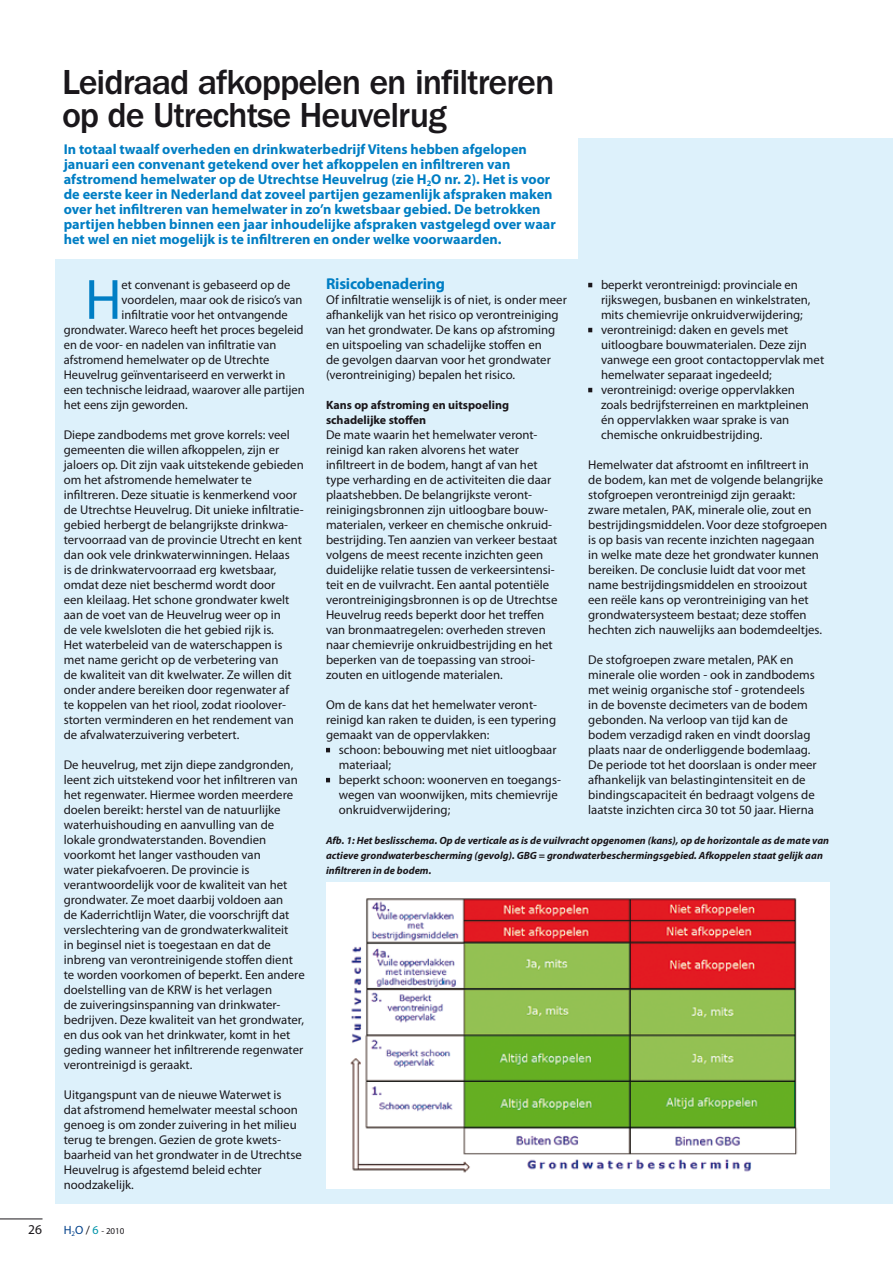
<style>
.page{position:relative;width:893px;height:1263px;background:#fff}
.page>*{position:absolute;margin:0;border:0;box-sizing:border-box;transform-origin:0 0}
.t1{font:57.3px "Myriad Pro";color:#007ec4}
.t2{font:500 36px/33px "ITC Franklin Gothic Std";letter-spacing:-.03em;color:#1a171b}
.t3{font:700 15.75px "Myriad Pro";letter-spacing:-.015em;color:#007ec4}
.t4{font:700 14.25px/15px "Myriad Pro";color:#007ec4}
.t5{font:13.5px "Myriad Pro";color:#1a171b}
.t6{font:12.75px/15px "Myriad Pro";color:#1a171b}
.t7{font:700 12px/15px "Myriad Pro";color:#1a171b}
.t8{font:italic 700 10.5px/15px "Myriad Pro";color:#1a171b}
.t9{font:9px "Myriad Pro";color:#1a171b}
.s1{font-family:"ITC Franklin Gothic Std Hvy";font-size:6.75px}
.s2{font-size:12px;color:#00408a}
.s3{font-size:12px}
.s4{font-size:12px;color:#0094a9}
</style>
<div class="page">
<hr style="left:0;top:1219px;width:43px;height:1px;background:#1a171b">
<div style="left:55px;top:139px;width:838px;height:1065px;background:#ddf1fb"></div>
<div style="left:0;top:0;width:578px;height:259px;background:#fff"></div>
<svg style="left:326px;top:748px;width:4px;height:4px"></svg>
<svg style="left:326px;top:778px;width:4px;height:4px"></svg>
<svg style="left:588px;top:283px;width:4px;height:4px"></svg>
<svg style="left:588px;top:328px;width:4px;height:4px"></svg>
<svg style="left:588px;top:388px;width:4px;height:4px"></svg>
<div style="left:326px;top:882px;width:503px;height:307px;background:#fff"></div>
<img style="left:350px;top:898px;width:448px;height:275px">
<h2 class="t2" style="left:62px;top:66px;width:494px">Leidraad afkoppelen en infiltreren op de Utrechtse Heuvelrug</h2>
<p class="t4" style="left:64px;top:142px;width:493px">In totaal twaalf overheden en drinkwaterbedrijf Vitens hebben afgelopen januari een convenant getekend over het afkoppelen en infiltreren van afstromend hemelwater op de Utrechtse Heuvelrug (zie H<sub>2</sub>O nr. 2). Het is voor de eerste keer in Nederland dat zoveel partijen gezamenlijk afspraken maken over het infiltreren van hemelwater in zo’n kwetsbaar gebied. De betrokken partijen hebben binnen een jaar inhoudelijke afspraken vastgelegd over waar het wel en niet mogelijk is te infiltreren en onder welke voorwaarden.</p>
<h1 class="t1" style="left:85px;top:268px;width:30px">H</h1>
<p class="t6" style="left:122px;top:277px;width:170px">et convenant is gebaseerd op de</p>
<p class="t3" style="left:326px;top:275px;width:121px">Risicobenadering</p>
<p class="t6" style="left:326px;top:292px;width:242px">Of infiltratie wenselijk is of niet, is onder meer afhankelijk van het risico op verontreiniging van het grondwater. De kans op afstroming en uitspoeling van schadelijke stoffen en<br>de gevolgen daarvan voor het grondwater (verontreiniging) bepalen het risico.</p>
<p class="t7" style="left:326px;top:397px;width:185px">Kans op afstroming en uitspoeling schadelijke stoffen</p>
<p class="t6" style="left:326px;top:427px;width:233px">De mate waarin het hemelwater veront&shy;reinigd kan raken alvorens het water infiltreert in de bodem, hangt af van het type verharding en de activiteiten die daar plaatshebben. De belangrijkste veront&shy;reinigingsbronnen zijn uitloogbare bouw&shy;materialen, verkeer en chemische onkruid&shy;bestrijding. Ten aanzien van verkeer bestaat volgens de meest recente inzichten geen duidelijke relatie tussen de verkeersintensi&shy;teit en de vuilvracht. Een aantal potentiële verontreinigingsbronnen is op de Utrechtse Heuvelrug reeds beperkt door het treffen van bronmaatregelen: overheden streven naar chemievrije onkruidbestrijding en het beperken van de toepassing van strooi&shy;zouten en uitlogende materialen.</p>
<p class="t6" style="left:326px;top:697px;width:232px">Om de kans dat het hemelwater veront&shy;reinigd kan raken te duiden, is een typering gemaakt van de oppervlakken:</p>
<p class="t6" style="left:339px;top:742px;width:219px;text-indent:-13px"><span class="s1">•</span> schoon: bebouwing met niet uitloogbaar materiaal;</p>
<p class="t6" style="left:339px;top:772px;width:224px;text-indent:-13px"><span class="s1">•</span> beperkt schoon: woonerven en toegangs&shy;wegen van woonwijken, mits chemievrije onkruidverwijdering;</p>
<p class="t6" style="left:601px;top:277px;width:211px;text-indent:-13px"><span class="s1">•</span> beperkt verontreinigd: provinciale en rijkswegen, busbanen en winkelstraten, mits chemievrije onkruidverwijdering;</p>
<p class="t6" style="left:601px;top:322px;width:225px;text-indent:-13px"><span class="s1">•</span> verontreinigd: daken en gevels met uitloogbare bouwmaterialen. Deze zijn vanwege een groot contactoppervlak met hemelwater separaat ingedeeld;</p>
<p class="t6" style="left:601px;top:382px;width:210px;text-indent:-13px"><span class="s1">•</span> verontreinigd: overige oppervlakken zoals bedrijfsterreinen en marktpleinen én oppervlakken waar sprake is van chemische onkruidbestrijding.</p>
<p class="t6" style="left:588px;top:457px;width:240px">Hemelwater dat afstroomt en infiltreert in<br>de bodem, kan met de volgende belangrijke stofgroepen verontreinigd zijn geraakt: zware metalen, PAK, minerale olie, zout en bestrijdingsmiddelen. Voor deze stofgroepen is op basis van recente inzichten nagegaan in welke mate deze het grondwater kunnen bereiken. De conclusie luidt dat voor met name bestrijdingsmiddelen en strooizout een reële kans op verontreiniging van het grondwatersysteem bestaat; deze stoffen hechten zich nauwelijks aan bodemdeeltjes.</p>
<p class="t6" style="left:588px;top:652px;width:230px">De stofgroepen zware metalen, PAK en minerale olie worden - ook in zandbodems met weinig organische stof - grotendeels in de bovenste decimeters van de bodem gebonden. Na verloop van tijd kan de bodem verzadigd raken en vindt doorslag plaats naar de onderliggende bodemlaag.<br>De periode tot het doorslaan is onder meer afhankelijk van belastingintensiteit en de bindingscapaciteit én bedraagt volgens de laatste inzichten circa 30 tot 50 jaar. H ierna</p>
<p class="t8" style="left:326px;top:833px;width:505px">Afb. 1: Het beslisschema. Op de verticale as is de vuilvracht opgenomen (kans), op de horizontale as de mate van actieve grondwaterbescherming (gevolg). GBG = grondwaterbeschermingsgebied. Afkoppelen staat gelijk aan infiltreren in de bodem.</p>
<p class="t6" style="left:122px;top:292px;width:182px">voordelen, maar ook de risico’s van</p>
<p class="t6" style="left:122px;top:307px;width:168px">infiltratie voor het ontvangende</p>
<p class="t6" style="left:64px;top:322px;width:241px">grondwater. Wareco heeft het proces begeleid</p>
<p class="t6" style="left:64px;top:337px;width:214px">en de voor- en nadelen van infiltratie van</p>
<p class="t6" style="left:64px;top:352px;width:207px">afstromend hemelwater op de Utrechte</p>
<p class="t6" style="left:64px;top:367px;width:223px">Heuvelrug geïnventariseerd en verwerkt in</p>
<p class="t6" style="left:64px;top:382px;width:242px">een technische leidraad, waarover alle partijen</p>
<p class="t6" style="left:64px;top:397px;width:125px">het eens zijn geworden.</p>
<p class="t6" style="left:64px;top:427px;width:241px">Diepe zandbodems met grove korrels: veel gemeenten die willen afkoppelen, zijn er jaloers op. Dit zijn vaak uitstekende gebieden om het afstromende hemelwater te infiltreren. Deze situatie is kenmerkend voor de Utrechtse Heuvelrug. Dit unieke infiltratie&shy;gebied herbergt de belangrijkste drinkwa&shy;tervoorraad van de provincie Utrecht en kent dan ook vele drinkwaterwinningen. Helaas<br>is de drinkwatervoorraad erg kwetsbaar, omdat deze niet beschermd wordt door<br>een kleilaag. Het schone grondwater kwelt aan de voet van de Heuvelrug weer op in<br>de vele kwelsloten die het gebied rijk is.<br>Het waterbeleid van de waterschappen is met name gericht op de verbetering van<br>de kwaliteit van dit kwelwater. Ze willen dit onder andere bereiken door regenwater af<br>te koppelen van het riool, zodat rioolover&shy;storten verminderen en het rendement van de afvalwaterzuivering verbetert.</p>
<p class="t6" style="left:64px;top:757px;width:242px">De heuvelrug, met zijn diepe zandgronden, leent zich uitstekend voor het infiltreren van het regenwater. H iermee worden meerdere doelen bereikt: herstel van de natuurlijke waterhuishouding en aanvulling van de lokale grondwaterstanden. Bovendien voorkomt het langer vasthouden van<br>water piekafvoeren. De provincie is verantwoordelijk voor de kwaliteit van het grondwater. Ze moet daarbij voldoen aan<br>de Kaderrichtlijn Water, die voorschrijft dat verslechtering van de grondwaterkwaliteit<br>in beginsel niet is toegestaan en dat de inbreng van verontreinigende stoffen dient te worden voorkomen of beperkt. Een andere doelstelling van de KRW is het verlagen<br>de zuiveringsinspanning van drinkwater&shy;bedrijven. Deze kwaliteit van het grondwater, en dus ook van het drinkwater, komt in het geding wanneer het infiltrerende regenwater verontreinigd is geraakt.</p>
<p class="t6" style="left:64px;top:1087px;width:240px">Uitgangspunt van de nieuwe Waterwet is dat afstromend hemelwater meestal schoon genoeg is om zonder zuivering in het milieu terug te brengen. Gezien de grote kwets&shy;baarheid van het grondwater in de Utrechtse Heuvelrug is afgestemd beleid echter noodzakelijk.</p>
<p class="t5" style="left:28px;top:1222px;width:15px">26</p>
<p class="t9" style="left:64px;top:1226px;width:62px"><span class="s2">H</span><sub>2</sub><span class="s2">O</span> <span class="s3">/</span> <span class="s4">6</span> - 2010</p>
</div>
